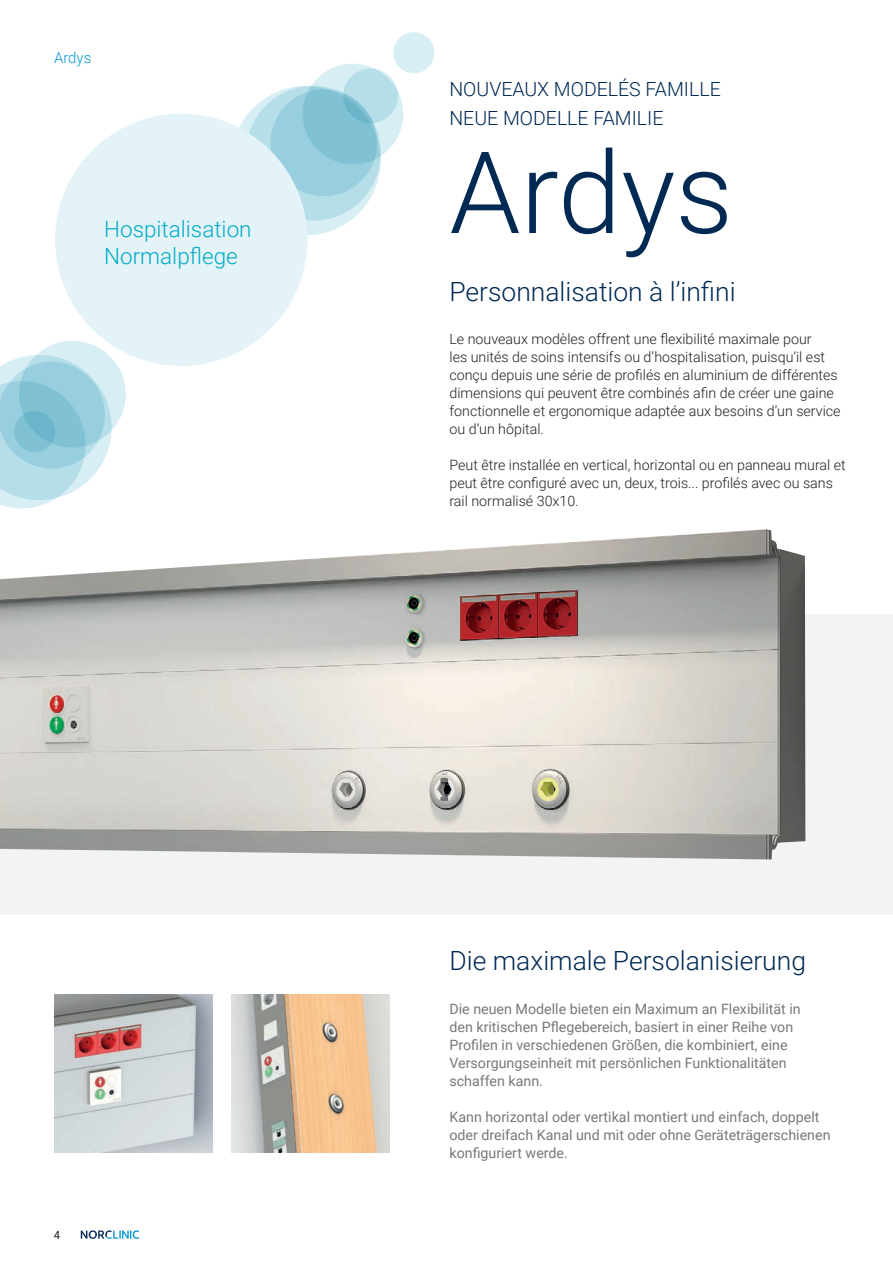
<style>
.page{position:relative;width:893px;height:1263px;background:#fff}
.page>*{position:absolute;margin:0;border:0;box-sizing:border-box;transform-origin:0 0}
.t1{font:300 113.85px "Roboto";color:#002953}
.t2{font:300 26.4px "Roboto";color:#002953}
.t3{font:300 22.5px/27px "Roboto";color:#00acc8}
.t4{font:300 19.5px/28.7px "Roboto";color:#002953}
.t5{font:300 15px "Roboto";color:#069ad9}
.t6{font:300 14.25px/18px "Roboto";color:#231f20}
.t7{font:14.25px/18px "Roboto";color:#76787b}
.t8{font:11.25px "Roboto";color:#231f20}
</style>
<div class="page">
<svg style="left:81px;top:1230px;width:58px;height:9px"></svg>
<div style="left:0;top:614px;width:893px;height:300px;background:#f2f3f4"></div>
<img style="left:54px;top:994px;width:158px;height:159px">
<img style="left:232px;top:994px;width:158px;height:159px">
<div style="left:231px;top:86px;width:150px;height:149px;background:#d7eef4;border-radius:50%"></div>
<div style="left:246px;top:86px;width:135px;height:135px;background:#b5dee9;border-radius:50%"></div>
<div style="left:303px;top:64px;width:100px;height:100px;background:#d7eef4;border-radius:50%"></div>
<svg style="left:271px;top:89px;width:106px;height:107px;background:#8dc8d9"></svg>
<div style="left:19px;top:341px;width:107px;height:106px;background:#d7eef4;border-radius:50%"></div>
<svg style="left:343px;top:69px;width:55px;height:54px;background:#a9d7e4"></svg>
<svg style="left:0;top:355px;width:112px;height:153px"></svg>
<div style="left:393px;top:32px;width:41px;height:41px;background:#d7eef4;border-radius:50%"></div>
<svg style="left:14px;top:411px;width:41px;height:41px"></svg>
<div style="left:55px;top:114px;width:252px;height:252px;background:#e4f3f7;border-radius:50%"></div>
<img style="left:0;top:529px;width:805px;height:330px">
<p class="t5" style="left:54px;top:47px;width:39px">Ardys</p>
<h3 class="t3" style="left:104px;top:214px;width:149px">Hospitalisation<br>Normalpflege</h3>
<p class="t8" style="left:54px;top:1227px;width:8px">4</p>
<h3 class="t4" style="left:449px;top:74px;width:273px">NOUVEAUX MODELÉS FAMILLE<br>NEUE MODELLE FAMILIE</h3>
<h1 class="t1" style="left:449px;top:113px;width:285px">Ardys</h1>
<h2 class="t2" style="left:449px;top:273px;width:288px">Personnalisation à l’infini</h2>
<p class="t6" style="left:449px;top:329px;width:393px">Le nouveaux modèles offrent une flexibilité maximale pour<br>les unités de soins intensifs ou d’hospitalisation, puisqu’il est conçu depuis une série de profilés en aluminium de différentes dimensions qui peuvent être combinés afin de créer une gaine fonctionnelle et ergonomique adaptée aux besoins d’un service ou d’un hôpital.</p>
<p class="t6" style="left:449px;top:455px;width:398px">Peut être installée en vertical, horizontal ou en panneau mural et peut être configuré avec un, deux, trois... profilés avec ou sans rail normalisé 30x10.</p>
<h2 class="t2" style="left:449px;top:942px;width:358px">Die maximale Persolanisierung</h2>
<p class="t7" style="left:449px;top:999px;width:353px">Die neuen Modelle bieten ein Maximum an Flexibilität in den kritischen Pflegebereich, basiert in einer Reihe von Profilen in verschiedenen Größen, die kombiniert, eine Versorgungseinheit mit persönlichen Funktionalitäten schaffen kann.</p>
<p class="t7" style="left:449px;top:1107px;width:383px">Kann horizontal oder vertikal montiert und einfach, doppelt oder dreifach Kanal und mit oder ohne Geräteträgerschienen konfiguriert werde.</p>
</div>
